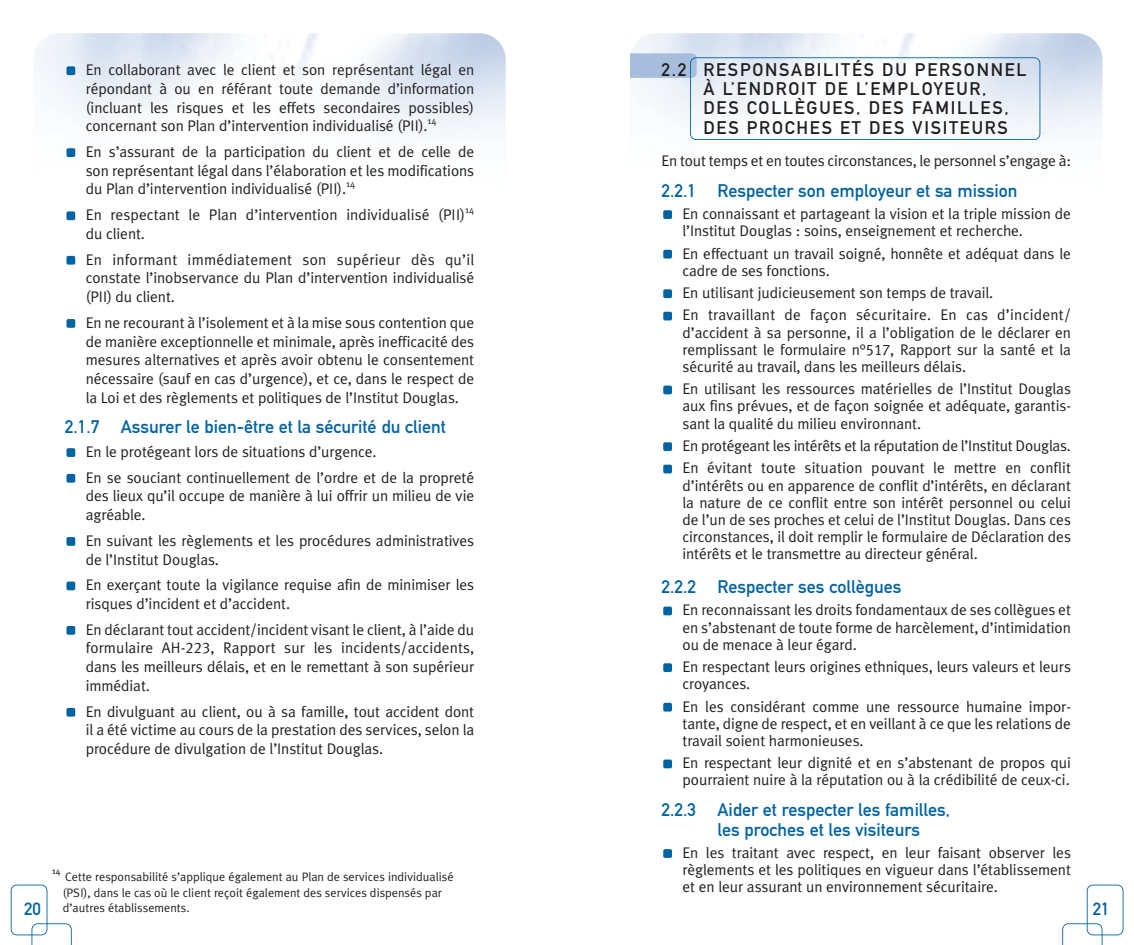
<style>
.page{position:relative;width:1134px;height:945px;background:#fff}
.page>*{position:absolute;margin:0;border:0;box-sizing:border-box;transform-origin:0 0}
.t1{font:18.03px/19.8px "DIN Mittelschrift Alternate";color:#0063a4}
.t2{font:18.03px/19.2px "DIN Mittelschrift Alternate";letter-spacing:.095em;color:#231f20}
.t3{font:17.5px "DIN Mittelschrift Alternate";color:#0063a4}
.t4{font:15.4px/17.2px "Meta Plus Normal";letter-spacing:-.005em;color:#231f20}
.t5{font:15.4px/25.7px "Meta Plus Normal";letter-spacing:.015em;color:#231f20}
.t6{font:12.25px/15.8px "Meta Plus Normal";color:#231f20}
.t7{font:9.45px "Meta Plus Normal";color:#231f20}
.t8{font:8.75px "Meta Plus";color:#231f20}
.s1{font-family:"Meta Plus Normal Caps"}
</style>
<div class="page">
<img style="left:631px;top:33px;width:471px;height:218px">
<div style="left:613px;top:53px;width:84px;height:25px;background:#a7bddc;border-radius:5px"></div>
<div style="left:690px;top:57px;width:350px;height:83px;border:2px solid #0063a4;border-radius:6px"></div>
<div style="left:598px;top:50px;width:32px;height:189px;background:#fff"></div>
<div style="left:663px;top:849px;width:9px;height:9px;background:#0063a4;border-radius:2px"></div>
<div style="left:663px;top:760px;width:9px;height:8px;background:#0063a4;border-radius:2px"></div>
<div style="left:663px;top:703px;width:9px;height:9px;background:#0063a4;border-radius:2px"></div>
<div style="left:663px;top:663px;width:9px;height:9px;background:#0063a4;border-radius:2px"></div>
<div style="left:663px;top:607px;width:9px;height:8px;background:#0063a4;border-radius:2px"></div>
<div style="left:663px;top:465px;width:9px;height:8px;background:#0063a4;border-radius:2px"></div>
<div style="left:663px;top:442px;width:9px;height:9px;background:#0063a4;border-radius:2px"></div>
<div style="left:663px;top:386px;width:9px;height:8px;background:#0063a4;border-radius:2px"></div>
<div style="left:663px;top:312px;width:9px;height:8px;background:#0063a4;border-radius:2px"></div>
<div style="left:663px;top:289px;width:9px;height:9px;background:#0063a4;border-radius:2px"></div>
<div style="left:663px;top:250px;width:9px;height:9px;background:#0063a4;border-radius:2px"></div>
<div style="left:663px;top:210px;width:9px;height:9px;background:#0063a4;border-radius:2px"></div>
<div style="left:1087px;top:885px;width:37px;height:50px;border:2px solid #0063a4;border-radius:6px"></div>
<svg style="left:1062px;top:923px;width:40px;height:22px"></svg>
<img style="left:34px;top:33px;width:472px;height:188px">
<div style="left:66px;top:708px;width:9px;height:9px;background:#0063a4;border-radius:2px"></div>
<div style="left:66px;top:626px;width:9px;height:9px;background:#0063a4;border-radius:2px"></div>
<div style="left:66px;top:582px;width:9px;height:8px;background:#0063a4;border-radius:2px"></div>
<div style="left:66px;top:537px;width:9px;height:9px;background:#0063a4;border-radius:2px"></div>
<div style="left:66px;top:474px;width:9px;height:9px;background:#0063a4;border-radius:2px"></div>
<div style="left:66px;top:448px;width:9px;height:9px;background:#0063a4;border-radius:2px"></div>
<div style="left:66px;top:319px;width:9px;height:9px;background:#0063a4;border-radius:2px"></div>
<div style="left:66px;top:256px;width:9px;height:9px;background:#0063a4;border-radius:2px"></div>
<div style="left:66px;top:211px;width:9px;height:9px;background:#0063a4;border-radius:2px"></div>
<div style="left:66px;top:148px;width:9px;height:9px;background:#0063a4;border-radius:2px"></div>
<div style="left:66px;top:66px;width:9px;height:9px;background:#0063a4;border-radius:2px"></div>
<div style="left:11px;top:885px;width:36px;height:50px;border:2px solid #0063a4;border-radius:6px"></div>
<svg style="left:32px;top:923px;width:40px;height:22px"></svg>
<p class="t4" style="left:86px;top:62px;width:390px;line-height:18.7px;text-align:justify">En collaborant avec le client et son représentant légal en répondant à ou en référant toute demande d’information (incluant les risques et les effets secondaires possibles) concernant son Plan d’intervention individualisé (PII).</p>
<p class="t7" style="left:428px;top:117px;width:10px">14</p>
<p class="t4" style="left:86px;top:143px;width:390px;line-height:18.7px;text-align:justify">En s’assurant de la participation du client et de celle de son représentant légal dans l’élaboration et les modifications du Plan d’intervention individualisé (PII).</p>
<p class="t7" style="left:346px;top:180px;width:10px">14</p>
<p class="t4" style="left:86px;top:207px;width:381px">En respectant le Plan d’intervention individualisé (PII)</p>
<p class="t7" style="left:465px;top:206px;width:11px">14</p>
<p class="t5" style="left:86px;top:222px;width:390px">du client.<br>En informant immédiatement son supérieur dès qu’il</p>
<p class="t4" style="left:86px;top:270px;width:390px;line-height:18.7px">constate l’inobservance du Plan d’intervention individualisé (PII) du client.</p>
<p class="t4" style="left:86px;top:314px;width:390px;line-height:18.7px;text-align:justify">En ne recourant à l’isolement et à la mise sous contention que de manière exceptionnelle et minimale, après inefficacité des mesures alternatives et après avoir obtenu le consentement nécessaire (sauf en cas d’urgence), et ce, dans le respect de la Loi et des règlements et politiques de l’Institut Douglas.</p>
<p class="t1" style="left:65px;top:419px;width:383px">2.1.7 Assurer le bien-être et la sécurité du client</p>
<p class="t4" style="left:86px;top:440px;width:390px;line-height:25.7px">En le protégeant lors de situations d’urgence.<br>En se souciant continuellement de l’ordre et de la propreté</p>
<p class="t4" style="left:86px;top:488px;width:390px;line-height:18.7px">des lieux qu’il occupe de manière à lui offrir un milieu de vie agréable.</p>
<p class="t4" style="left:86px;top:532px;width:390px;line-height:18.7px">En suivant les règlements et les procédures administratives de l’Institut Douglas.</p>
<p class="t4" style="left:86px;top:577px;width:390px;line-height:18.7px">En exerçant toute la vigilance requise afin de minimiser les risques d’incident et d’accident.</p>
<p class="t4" style="left:86px;top:621px;width:390px;line-height:18.7px;text-align:justify">En déclarant tout accident/incident visant le client, à l’aide du formulaire AH-<span class="s1">223</span>, Rapport sur les incidents/accidents, dans les meilleurs délais, et en le remettant à son supérieur immédiat.</p>
<p class="t4" style="left:86px;top:703px;width:390px;line-height:18.7px;text-align:justify">En divulguant au client, ou à sa famille, tout accident dont il a été victime au cours de la prestation des services, selon la procédure de divulgation de l’Institut Douglas.</p>
<p class="t3" style="left:24px;top:903px;width:18px">20</p>
<p class="t8" style="left:52px;top:868px;width:10px">14</p>
<p class="t6" style="left:63px;top:870px;width:392px">Cette responsabilité s’applique également au Plan de services individualisé (PSI), dans le cas où le client reçoit également des services dispensés par d’autres établissements.</p>
<p class="t2" style="left:704px;top:62px;width:325px;text-indent:-42px">2.2 RESPONSABILITÉS DU PERSONNEL<br>À L’ENDROIT DE L’EMPLOYEUR,<br>DES COLLÈGUES, DES FAMILLES,<br>DES PROCHES ET DES VISITEURS</p>
<p class="t4" style="left:662px;top:154px;width:411px">En tout temps et en toutes circonstances, le personnel s’engage à:</p>
<p class="t1" style="left:662px;top:182px;width:357px">2.2.1 Respecter son employeur et sa mission</p>
<p class="t4" style="left:682px;top:206px;width:390px">En connaissant et partageant la vision et la triple mission de l’Institut Douglas : soins, enseignement et recherche.</p>
<p class="t4" style="left:682px;top:246px;width:390px">En effectuant un travail soigné, honnête et adéquat dans le cadre de ses fonctions.</p>
<p class="t4" style="left:682px;top:283px;width:390px;line-height:22.4px">En utilisant judicieusement son temps de travail.<br>En travaillant de façon sécuritaire. En cas d’incident/</p>
<p class="t4" style="left:682px;top:325px;width:390px;text-align:justify">d’accident à sa personne, il a l’obligation de le déclarer en remplissant le formulaire n°<span class="s1">517</span>, Rapport sur la santé et la sécurité au travail, dans les meilleurs délais.</p>
<p class="t4" style="left:682px;top:382px;width:390px;text-align:justify">En utilisant les ressources matérielles de l’Institut Douglas aux fins prévues, et de façon soignée et adéquate, garantis&shy;sant la qualité du milieu environnant.</p>
<p class="t4" style="left:682px;top:436px;width:390px;line-height:22.4px">En protégeant les intérêts et la réputation de l’Institut Douglas.<br>En évitant toute situation pouvant le mettre en conflit</p>
<p class="t4" style="left:682px;top:478px;width:390px;text-align:justify">d’intérêts ou en apparence de conflit d’intérêts, en déclarant la nature de ce conflit entre son intérêt personnel ou celui de l’un de ses proches et celui de l’Institut Douglas. Dans ces circonstances, il doit remplir le formulaire de Déclaration des intérêts et le transmettre au directeur général.</p>
<p class="t1" style="left:662px;top:579px;width:241px">2.2.2 Respecter ses collègues</p>
<p class="t4" style="left:682px;top:603px;width:390px;text-align:justify">En reconnaissant les droits fondamentaux de ses collègues et en s’abstenant de toute forme de harcèlement, d’intimidation ou de menace à leur égard.</p>
<p class="t4" style="left:682px;top:659px;width:390px">En respectant leurs origines ethniques, leurs valeurs et leurs croyances.</p>
<p class="t4" style="left:682px;top:699px;width:390px;text-align:justify">En les considérant comme une ressource humaine impor&shy;tante, digne de respect, et en veillant à ce que les relations de travail soient harmonieuses.</p>
<p class="t4" style="left:682px;top:756px;width:390px">En respectant leur dignité et en s’abstenant de propos qui pourraient nuire à la réputation ou à la crédibilité de ceux-ci.</p>
<p class="t1" style="left:718px;top:801px;width:234px;text-indent:-56px">2.2.3 Aider et respecter les familles, les proches et les visiteurs</p>
<p class="t4" style="left:682px;top:845px;width:390px;text-align:justify">En les traitant avec respect, en leur faisant observer les règlements et les politiques en vigueur dans l’établissement et en leur assurant un environnement sécuritaire.</p>
<p class="t3" style="left:1093px;top:903px;width:18px">21</p>
</div>
